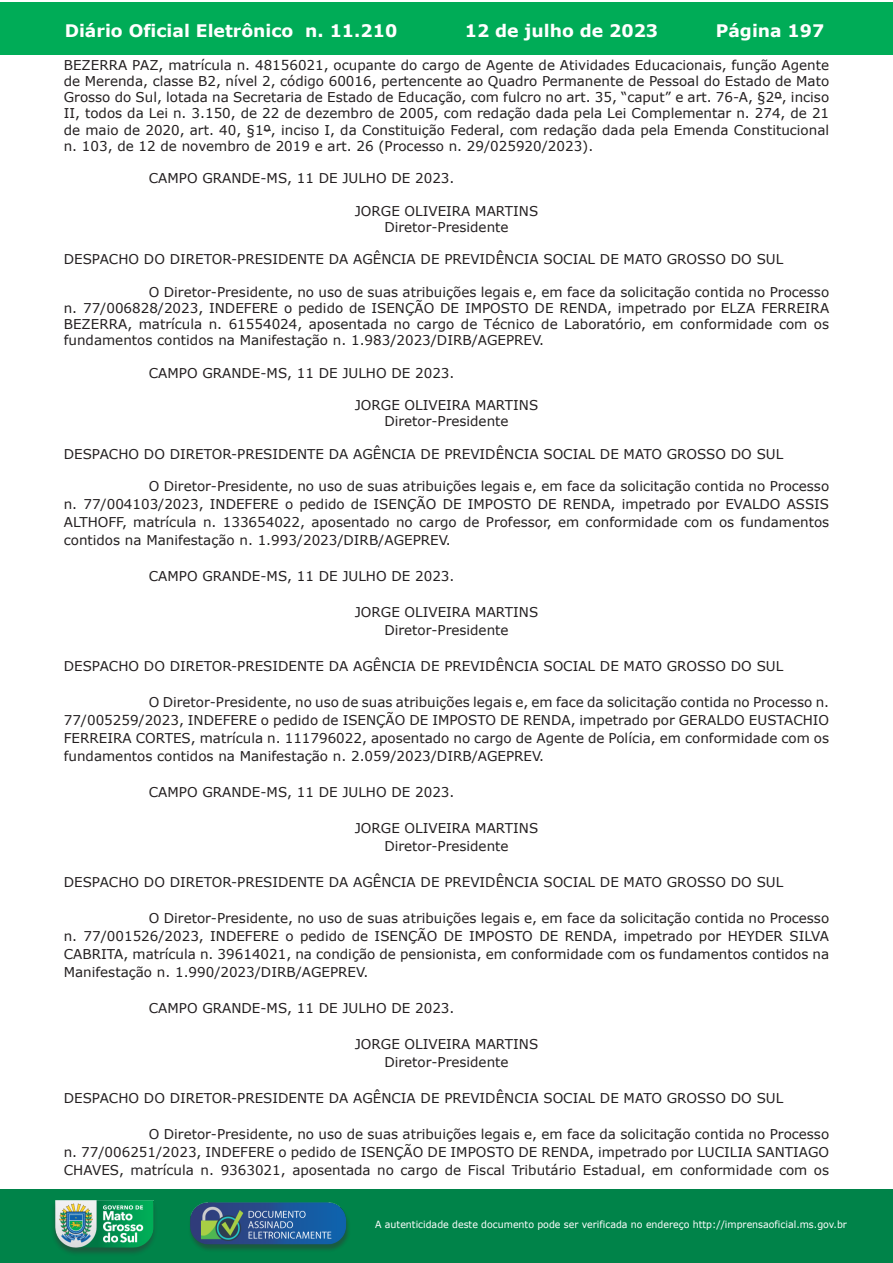
<style>
.page{position:relative;width:893px;height:1263px;background:#fff}
.page>*{position:absolute;margin:0;border:0;box-sizing:border-box;transform-origin:0 0}
.t1{font:700 17.25px "Verdana";color:#fff}
.t2{font:13.5px/18px "Verdana";color:#231f20;text-align:justify}
.t3{font:9.9px "Verdana";color:#fff;scale:.95 1}
</style>
<div class="page">
<div style="left:0;top:2px;width:893px;height:53px;background:#00ac57"></div>
<div style="left:1px;top:1189px;width:892px;height:74px;background:#008349"></div>
<img style="left:49px;top:1198px;width:111px;height:61px">
<img style="left:185px;top:1201px;width:168px;height:54px">
<p class="t1" style="left:65px;top:18px;width:334px">Diário Oficial Eletrônico n. 11.210</p>
<p class="t1" style="left:465px;top:18px;width:195px">12 de julho de 2023</p>
<p class="t1" style="left:716px;top:18px;width:110px">Página 197</p>
<p class="t2" style="left:64px;top:57px;width:767px;line-height:16.2px">BEZERRA PAZ, matrícula n. 48156021, ocupante do cargo de Agente de Atividades Educacionais, função Agente de Merenda, classe B2, nível 2, código 60016, pertencente ao Quadro Permanente de Pessoal do Estado de Mato Grosso do Sul, lotada na Secretaria de Estado de Educação, com fulcro no art. 35, “caput” e art. 76-A, §2º, inciso II, todos da Lei n. 3.150, de 22 de dezembro de 2005, com redação dada pela Lei Complementar n. 274, de 21 de maio de 2020, art. 40, §1º, inciso I, da Constituição Federal, com redação dada pela Emenda Constitucional n. 103, de 12 de novembro de 2019 e art. 26 (Processo n. 29/025920/2023).</p>
<p class="t2" style="left:149px;top:169px;width:307px">CAMPO GRANDE-MS, 11 DE JULHO DE 2023.</p>
<p class="t2" style="left:355px;top:203px;width:185px;line-height:16.2px;text-align:center">JORGE OLIVEIRA MARTINS<br>Diretor-Presidente</p>
<p class="t2" style="left:64px;top:250px;width:721px">DESPACHO DO DIRETOR-PRESIDENTE DA AGÊNCIA DE PREVIDÊNCIA SOCIAL DE MATO GROSSO DO SUL</p>
<p class="t2" style="left:64px;top:284px;width:767px;line-height:16.2px;text-indent:85px">O Diretor-Presidente, no uso de suas atribuições legais e, em face da solicitação contida no Processo n. 77/006828/2023, INDEFERE o pedido de ISENÇÃO DE IMPOSTO DE RENDA, impetrado por ELZA FERREIRA BEZERRA, matrícula n. 61554024, aposentada no cargo de Técnico de Laboratório, em conformidade com os fundamentos contidos na Manifestação n. 1.983/2023/DIRB/AGEPREV.</p>
<p class="t2" style="left:149px;top:364px;width:307px">CAMPO GRANDE-MS, 11 DE JULHO DE 2023.</p>
<p class="t2" style="left:355px;top:397px;width:185px;line-height:16.2px;text-align:center">JORGE OLIVEIRA MARTINS<br>Diretor-Presidente</p>
<p class="t2" style="left:64px;top:445px;width:721px">DESPACHO DO DIRETOR-PRESIDENTE DA AGÊNCIA DE PREVIDÊNCIA SOCIAL DE MATO GROSSO DO SUL</p>
<p class="t2" style="left:64px;top:477px;width:767px;text-indent:85px">O Diretor-Presidente, no uso de suas atribuições legais e, em face da solicitação contida no Processo n. 77/004103/2023, INDEFERE o pedido de ISENÇÃO DE IMPOSTO DE RENDA, impetrado por EVALDO ASSIS ALTHOFF, matrícula n. 133654022, aposentado no cargo de Professor, em conformidade com os fundamentos contidos na Manifestação n. 1.993/2023/DIRB/AGEPREV.</p>
<p class="t2" style="left:149px;top:567px;width:307px">CAMPO GRANDE-MS, 11 DE JULHO DE 2023.</p>
<p class="t2" style="left:355px;top:603px;width:185px;text-align:center">JORGE OLIVEIRA MARTINS<br>Diretor-Presidente</p>
<p class="t2" style="left:64px;top:657px;width:721px">DESPACHO DO DIRETOR-PRESIDENTE DA AGÊNCIA DE PREVIDÊNCIA SOCIAL DE MATO GROSSO DO SUL</p>
<p class="t2" style="left:64px;top:693px;width:767px;text-indent:85px">O Diretor-Presidente, no uso de suas atribuições legais e, em face da solicitação contida no Processo n.<br>77/005259/2023, INDEFERE o pedido de ISENÇÃO DE IMPOSTO DE RENDA, impetrado por GERALDO EUSTACHIO FERREIRA CORTES, matrícula n. 111796022, aposentado no cargo de Agente de Polícia, em conformidade com os fundamentos contidos na Manifestação n. 2.059/2023/DIRB/AGEPREV.</p>
<p class="t2" style="left:149px;top:783px;width:307px">CAMPO GRANDE-MS, 11 DE JULHO DE 2023.</p>
<p class="t2" style="left:355px;top:819px;width:185px;text-align:center">JORGE OLIVEIRA MARTINS<br>Diretor-Presidente</p>
<p class="t2" style="left:64px;top:873px;width:721px">DESPACHO DO DIRETOR-PRESIDENTE DA AGÊNCIA DE PREVIDÊNCIA SOCIAL DE MATO GROSSO DO SUL</p>
<p class="t2" style="left:64px;top:909px;width:767px;text-indent:85px">O Diretor-Presidente, no uso de suas atribuições legais e, em face da solicitação contida no Processo n. 77/001526/2023, INDEFERE o pedido de ISENÇÃO DE IMPOSTO DE RENDA, impetrado por HEYDER SILVA CABRITA, matrícula n. 39614021, na condição de pensionista, em conformidade com os fundamentos contidos na Manifestação n. 1.990/2023/DIRB/AGEPREV.</p>
<p class="t2" style="left:149px;top:999px;width:307px">CAMPO GRANDE-MS, 11 DE JULHO DE 2023.</p>
<p class="t2" style="left:355px;top:1035px;width:185px;text-align:center">JORGE OLIVEIRA MARTINS<br>Diretor-Presidente</p>
<p class="t2" style="left:64px;top:1089px;width:721px">DESPACHO DO DIRETOR-PRESIDENTE DA AGÊNCIA DE PREVIDÊNCIA SOCIAL DE MATO GROSSO DO SUL</p>
<p class="t2" style="left:64px;top:1125px;width:767px;text-indent:85px">O Diretor-Presidente, no uso de suas atribuições legais e, em face da solicitação contida no Processo n. 77/006251/2023, INDEFERE o pedido de ISENÇÃO DE IMPOSTO DE RENDA, impetrado por LUCILIA SANTIAGO CHAVES, matrícula n. 9363021, aposentada no cargo de Fiscal Tributário Estadual, em conformidade com os</p>
<p class="t3" style="left:375px;top:1218px;width:498px">A autenticidade deste documento pode ser verificada no endereço http://imprensaoficial.ms.gov.br</p>
</div>
